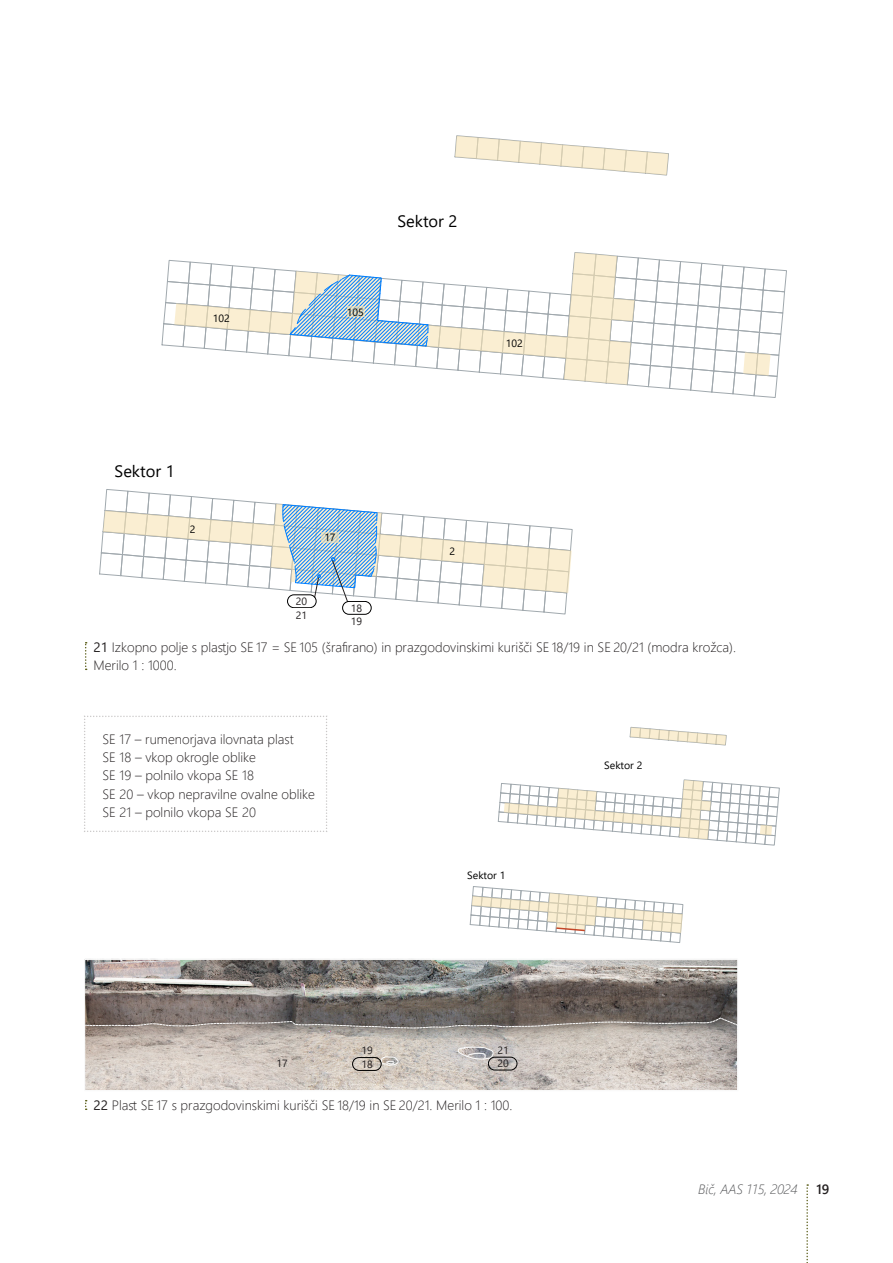
<style>
.page{position:relative;width:893px;height:1263px;background:#fff}
.page>*{position:absolute;margin:0;border:0;box-sizing:border-box;transform-origin:0 0}
.t1{font:16.5px "Segoe UI";color:#000}
.t2{font:300 13.5px/18.1px "Segoe UI";color:#231f20}
.t3{font:italic 300 13.5px "Segoe UI";color:#57585a}
.t4{font:600 13.5px "Segoe UI";color:#231f20}
.t5{font:10.5px "Segoe UI";color:#000}
.t6{font:10.5px "Segoe UI";color:#231f20}
.s1{font-weight:400}
</style>
<div class="page">
<svg style="left:454px;top:135px;width:215px;height:41px"></svg>
<svg style="left:161px;top:252px;width:626px;height:146px"></svg>
<svg style="left:347px;top:306px;width:18px;height:11px"></svg>
<svg style="left:99px;top:489px;width:474px;height:126px"></svg>
<div style="left:342px;top:601px;width:29px;height:13px;border:1px solid #000;border-radius:6px"></div>
<div style="left:287px;top:595px;width:29px;height:13px;border:1px solid #000;border-radius:6px"></div>
<svg style="left:85px;top:642px;width:2px;height:28px"></svg>
<svg style="left:85px;top:1100px;width:2px;height:10px"></svg>
<img style="left:87px;top:961px;width:649px;height:56px">
<svg style="left:84px;top:1017px;width:654px;height:73px;background:#beb6af"></svg>
<svg style="left:84px;top:716px;width:243px;height:116px"></svg>
<svg style="left:629px;top:727px;width:98px;height:19px"></svg>
<svg style="left:498px;top:779px;width:282px;height:67px"></svg>
<svg style="left:469px;top:886px;width:215px;height:57px"></svg>
<div style="left:352px;top:1057px;width:29px;height:13px;border:1px solid #000;border-radius:6px"></div>
<div style="left:488px;top:1057px;width:29px;height:13px;border:1px solid #000;border-radius:6px"></div>
<svg style="left:806px;top:1184px;width:2px;height:79px"></svg>
<p class="t5" style="left:213px;top:309px;width:18px">102</p>
<p class="t1" style="left:115px;top:456px;width:62px">Sektor 1</p>
<p class="t5" style="left:190px;top:519px;width:7px">2</p>
<p class="t5" style="left:347px;top:302px;width:18px">105</p>
<p class="t1" style="left:397px;top:206px;width:62px">Sektor 2</p>
<p class="t5" style="left:506px;top:333px;width:18px">102</p>
<p class="t5" style="left:324px;top:528px;width:13px">17</p>
<p class="t5" style="left:449px;top:542px;width:7px">2</p>
<p class="t6" style="left:296px;top:591px;width:13px">20</p>
<p class="t6" style="left:351px;top:598px;width:13px">18</p>
<p class="t6" style="left:296px;top:605px;width:13px">21</p>
<p class="t2" style="left:94px;top:637px;width:644px"><span class="s1">21</span> Izkopno polje s plastjo SE 17 = SE 105 (šrafirano) in prazgodovinskimi kurišči SE 18/19 in SE 20/21 (modra krožca).<br>Merilo 1 : 1000.</p>
<p class="t6" style="left:351px;top:612px;width:13px">19</p>
<p class="t2" style="left:102px;top:729px;width:214px">SE 17 – rumenorjava ilovnata plast<br>SE 18 – vkop okrogle oblike<br>SE 19 – polnilo vkopa SE 18<br>SE 20 – vkop nepravilne ovalne oblike<br>SE 21 – polnilo vkopa SE 20</p>
<p class="t5" style="left:467px;top:866px;width:40px">Sektor 1</p>
<p class="t6" style="left:362px;top:1041px;width:13px">19</p>
<p class="t6" style="left:497px;top:1040px;width:13px">21</p>
<p class="t6" style="left:277px;top:1053px;width:13px">17</p>
<p class="t6" style="left:362px;top:1054px;width:13px">18</p>
<p class="t6" style="left:497px;top:1054px;width:13px">20</p>
<p class="t2" style="left:94px;top:1095px;width:420px"><span class="s1">22</span> Plast SE 17 s prazgodovinskimi kurišči SE 18/19 in SE 20/21. Merilo 1 : 100.</p>
<p class="t5" style="left:604px;top:755px;width:40px">Sektor 2</p>
<p class="t3" style="left:698px;top:1176px;width:100px">Bič, AAS 115, 2024</p>
<p class="t4" style="left:816px;top:1176px;width:14px">19</p>
</div>
